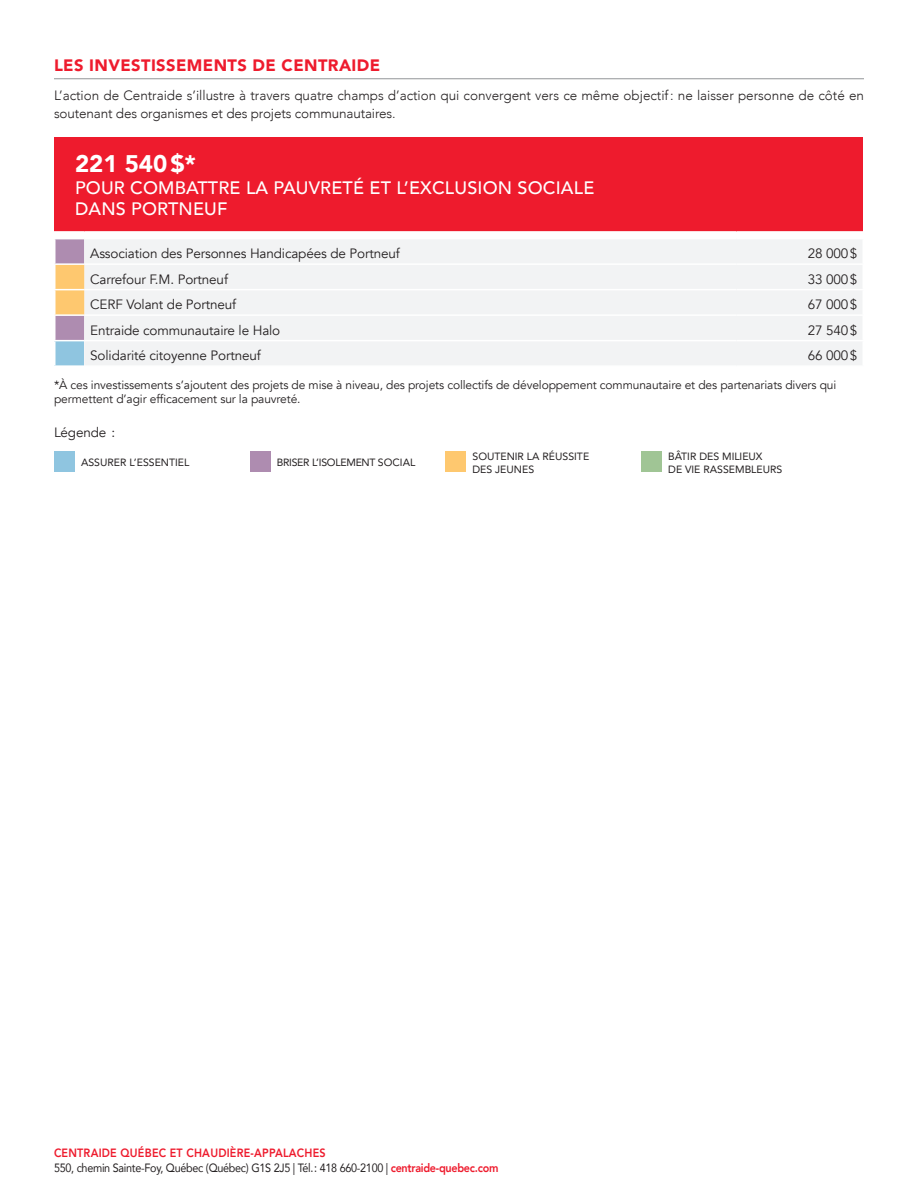
<style>
.page{position:relative;width:918px;height:1188px;background:#fff}
.page>*{position:absolute;margin:0;border:0;box-sizing:border-box;transform-origin:0 0}
.t1{font:900 24px "Avenir";color:#fff}
.t2{font:500 18px/21.6px "Avenir";letter-spacing:.01em;color:#fff}
.t3{font:900 16.5px "Avenir";letter-spacing:.025em;color:#ee1b2d}
.t4{font:13.5px "Avenir";letter-spacing:-.01em;color:#231f20}
.t5{font:300 13.5px/18px "Avenir";color:#231f20}
.t6{font:12px/14.2px "Avenir";letter-spacing:-.01em;color:#231f20}
.t7{font:12px/15px "Avenir";letter-spacing:-.025em;color:#231f20;scale:.9 1}
.t8{font:10.5px/12.6px "Avenir";color:#231f20}
.t9{font:10.5px "Avenir";letter-spacing:-.025em;color:#231f20}
.s1{font-weight:800;color:#ee1b2d}
</style>
<div class="page">
<hr style="left:54px;top:78px;width:810px;height:1px;background:#939598">
<div style="left:55px;top:138px;width:808px;height:94px;background:#ee1b2d"></div>
<div style="left:84px;top:239px;width:778px;height:126px;background:#f2f3f4"></div>
<div style="left:55px;top:341px;width:29px;height:25px;background:#8fc5e0"></div>
<hr style="left:54px;top:231px;width:30px;height:2px;background:#fff">
<svg style="left:56px;top:239px;width:28px;height:101px;background:#d6aa90"></svg>
<hr style="left:84px;top:231px;width:653px;height:2px;background:#fff">
<hr style="left:737px;top:231px;width:127px;height:2px;background:#fff">
<hr style="left:54px;top:263px;width:30px;height:2px;background:#fff">
<hr style="left:84px;top:263px;width:653px;height:2px;background:#fff">
<hr style="left:737px;top:263px;width:127px;height:2px;background:#fff">
<hr style="left:54px;top:289px;width:30px;height:1px;background:#fff">
<hr style="left:84px;top:289px;width:653px;height:1px;background:#fff">
<hr style="left:737px;top:289px;width:127px;height:1px;background:#fff">
<hr style="left:54px;top:314px;width:30px;height:2px;background:#fff">
<hr style="left:84px;top:314px;width:653px;height:2px;background:#fff">
<hr style="left:737px;top:314px;width:127px;height:2px;background:#fff">
<hr style="left:54px;top:341px;width:2px;height:24px;background:#fff">
<hr style="left:84px;top:340px;width:653px;height:1px;background:#fff">
<hr style="left:737px;top:340px;width:127px;height:1px;background:#fff">
<hr style="left:54px;top:365px;width:30px;height:2px;background:#fff">
<div style="left:54px;top:451px;width:21px;height:21px;background:#8fc5e0"></div>
<div style="left:250px;top:451px;width:21px;height:21px;background:#ae8cb0"></div>
<div style="left:446px;top:451px;width:20px;height:21px;background:#fec86f"></div>
<div style="left:641px;top:451px;width:21px;height:21px;background:#a0c595"></div>
<p class="t3" style="left:54px;top:51px;width:328px">LES INVESTISSEMENTS DE CENTRAIDE</p>
<p class="t5" style="left:54px;top:87px;width:812px">L’action de Centraide s’illustre à travers quatre champs d’action qui convergent vers ce même objectif: ne laisser personne de côté en soutenant des organismes et des projets communautaires.</p>
<h1 class="t1" style="left:75px;top:143px;width:123px">221 540$*</h1>
<h2 class="t2" style="left:75px;top:176px;width:521px">POUR COMBATTRE LA PAUVRETÉ ET L’EXCLUSION SOCIALE<br>DANS PORTNEUF</h2>
<p class="t4" style="left:90px;top:245px;width:311px">Association des Personnes Handicapées de Portneuf</p>
<p class="t4" style="left:808px;top:245px;width:51px">28 000$</p>
<p class="t4" style="left:90px;top:271px;width:139px">Carrefour F.M. Portneuf</p>
<p class="t4" style="left:808px;top:271px;width:51px">33 000$</p>
<p class="t4" style="left:90px;top:296px;width:148px">CERF Volant de Portneuf</p>
<p class="t4" style="left:808px;top:296px;width:51px">67 000$</p>
<p class="t4" style="left:90px;top:322px;width:192px">Entraide communautaire le Halo</p>
<p class="t4" style="left:808px;top:322px;width:51px">27 540$</p>
<p class="t4" style="left:90px;top:347px;width:172px">Solidarité citoyenne Portneuf</p>
<p class="t4" style="left:808px;top:347px;width:51px">66 000$</p>
<p class="t6" style="left:54px;top:378px;width:784px">*À ces investissements s’ajoutent des projets de mise à niveau, des projets collectifs de développement communautaire et des partenariats divers qui permettent d’agir efficacement sur la pauvreté.</p>
<p class="t4" style="left:54px;top:425px;width:63px">Légende :</p>
<p class="t8" style="left:81px;top:456px;width:110px">ASSURER L’ESSENTIEL</p>
<p class="t9" style="left:277px;top:454px;width:140px">BRISER L’ISOLEMENT SOCIAL</p>
<p class="t8" style="left:472px;top:450px;width:118px">SOUTENIR LA RÉUSSITE<br>DES JEUNES</p>
<p class="t8" style="left:668px;top:450px;width:116px">BÂTIR DES MILIEUX<br>DE VIE RASSEMBLEURS</p>
<p class="t7" style="left:54px;top:1145px;width:495px"><span class="s1">CENTRAIDE QUÉBEC ET CHAUDIÈRE-APPALACHES<br></span>550, chemin Sainte-Foy, Québec (Québec) G1S 2J5 | Tél.: 418 660-2100 | <span class="s1">centraide-quebec.com</span></p>
</div>
